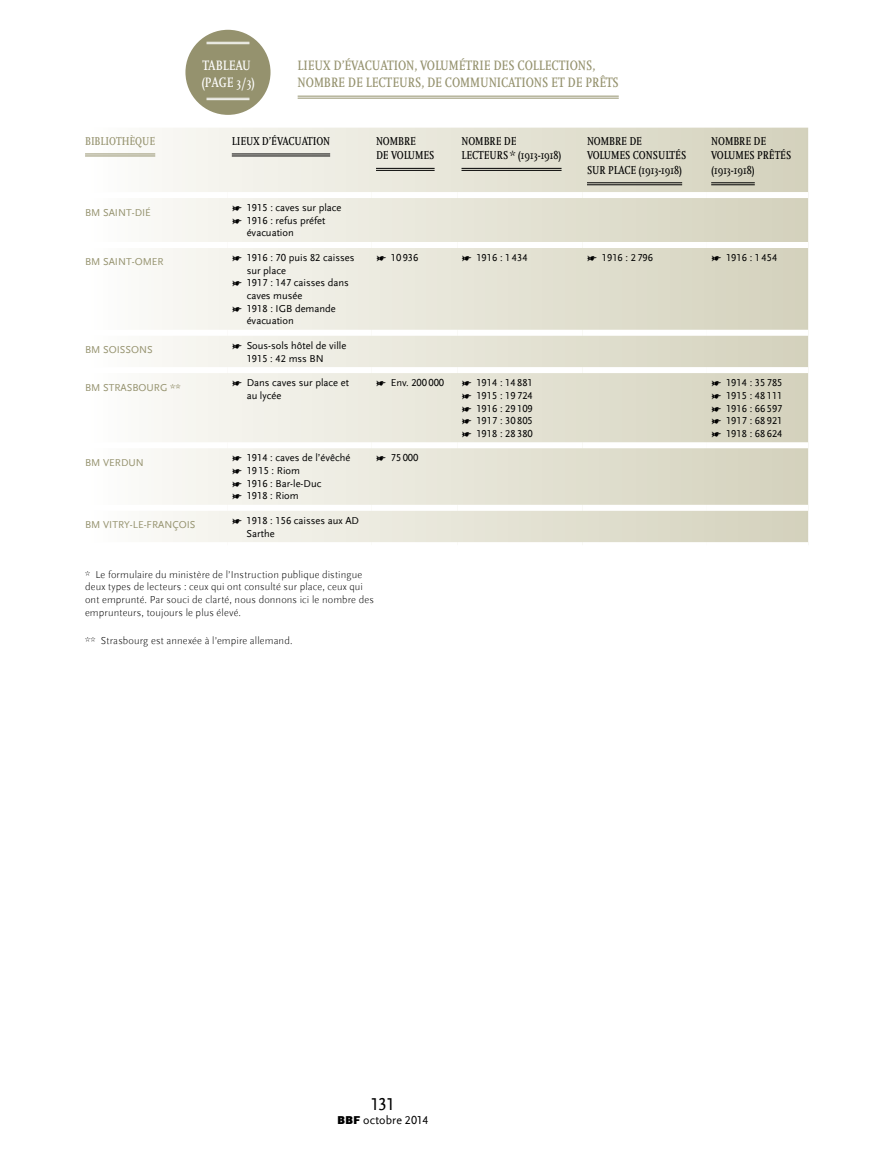
<style>
.page{position:relative;width:872px;height:1170px;background:#fff}
.page>*{position:absolute;margin:0;border:0;box-sizing:border-box;transform-origin:0 0}
.t1{font:18px "Scala Sans LF";color:#000}
.t2{font:14.25px/17.1px "Scala Regular Con";color:#95926e}
.t3{font:14.25px/17.1px "Scala Regular Con";color:#fff}
.t4{font:12px/14.4px "Scala Regular Con";color:#000}
.t5{font:12px "Scala Sans LF";letter-spacing:.01em;color:#000}
.t6{font:12px "Scala Regular Con";color:#95926e}
.t7{font:10.5px/12.6px "Scala Sans LF";color:#000}
.t8{font:300 10.5px/12.6px "Scala Sans";letter-spacing:.015em;color:#000}
.t9{font:10.5px "Scala Sans";color:#95926e}
.s1{font-family:"Scala Hands"}
.s2{font-family:"Scala Sans";font-weight:900}
</style>
<div class="page">
<svg style="left:85px;top:128px;width:723px;height:414px"></svg>
<div style="left:85px;top:192px;width:142px;height:6px;background:#fff"></div>
<div style="left:227px;top:192px;width:145px;height:6px;background:#fff"></div>
<div style="left:372px;top:192px;width:85px;height:6px;background:#fff"></div>
<div style="left:457px;top:192px;width:126px;height:6px;background:#fff"></div>
<div style="left:583px;top:192px;width:124px;height:6px;background:#fff"></div>
<div style="left:707px;top:192px;width:101px;height:6px;background:#fff"></div>
<div style="left:85px;top:330px;width:142px;height:6px;background:#fff"></div>
<div style="left:227px;top:330px;width:145px;height:6px;background:#fff"></div>
<div style="left:372px;top:330px;width:85px;height:6px;background:#fff"></div>
<div style="left:457px;top:330px;width:126px;height:6px;background:#fff"></div>
<div style="left:583px;top:330px;width:124px;height:6px;background:#fff"></div>
<div style="left:707px;top:330px;width:101px;height:6px;background:#fff"></div>
<div style="left:85px;top:367px;width:142px;height:6px;background:#fff"></div>
<div style="left:227px;top:367px;width:145px;height:6px;background:#fff"></div>
<div style="left:372px;top:367px;width:85px;height:6px;background:#fff"></div>
<div style="left:457px;top:367px;width:126px;height:6px;background:#fff"></div>
<div style="left:583px;top:367px;width:124px;height:6px;background:#fff"></div>
<div style="left:707px;top:367px;width:101px;height:6px;background:#fff"></div>
<div style="left:85px;top:442px;width:142px;height:6px;background:#fff"></div>
<div style="left:227px;top:442px;width:145px;height:6px;background:#fff"></div>
<div style="left:372px;top:442px;width:85px;height:6px;background:#fff"></div>
<div style="left:457px;top:442px;width:126px;height:6px;background:#fff"></div>
<div style="left:583px;top:442px;width:124px;height:6px;background:#fff"></div>
<div style="left:707px;top:442px;width:101px;height:6px;background:#fff"></div>
<div style="left:85px;top:505px;width:142px;height:6px;background:#fff"></div>
<div style="left:227px;top:505px;width:145px;height:6px;background:#fff"></div>
<div style="left:372px;top:505px;width:85px;height:6px;background:#fff"></div>
<div style="left:457px;top:505px;width:126px;height:6px;background:#fff"></div>
<div style="left:583px;top:505px;width:124px;height:6px;background:#fff"></div>
<div style="left:707px;top:505px;width:101px;height:6px;background:#fff"></div>
<div style="left:85px;top:242px;width:142px;height:6px;background:#fff"></div>
<div style="left:227px;top:242px;width:145px;height:6px;background:#fff"></div>
<div style="left:372px;top:242px;width:85px;height:6px;background:#fff"></div>
<div style="left:457px;top:242px;width:126px;height:6px;background:#fff"></div>
<div style="left:583px;top:242px;width:124px;height:6px;background:#fff"></div>
<div style="left:707px;top:242px;width:101px;height:6px;background:#fff"></div>
<hr style="left:85px;top:153px;width:70px;height:1px;background:#95926e">
<hr style="left:85px;top:155px;width:70px;height:1px;background:#95926e">
<hr style="left:232px;top:153px;width:98px;height:1px;background:#000">
<hr style="left:232px;top:155px;width:98px;height:1px;background:#000">
<hr style="left:376px;top:168px;width:58px;height:1px;background:#000">
<hr style="left:376px;top:170px;width:58px;height:1px;background:#000">
<hr style="left:461px;top:168px;width:100px;height:1px;background:#000">
<hr style="left:461px;top:170px;width:100px;height:1px;background:#000">
<hr style="left:587px;top:182px;width:95px;height:1px;background:#000">
<hr style="left:587px;top:184px;width:95px;height:1px;background:#000">
<hr style="left:711px;top:182px;width:43px;height:1px;background:#000">
<hr style="left:711px;top:184px;width:43px;height:1px;background:#000">
<div style="left:185px;top:30px;width:85px;height:85px;background:#95926e;border-radius:50%"></div>
<hr style="left:206px;top:42px;width:43px;height:1px;background:#fff">
<hr style="left:206px;top:43px;width:43px;height:1px;background:#fff">
<hr style="left:206px;top:98px;width:43px;height:1px;background:#fff">
<hr style="left:206px;top:99px;width:43px;height:1px;background:#fff">
<hr style="left:298px;top:96px;width:321px;height:1px;background:#95926e">
<hr style="left:298px;top:98px;width:321px;height:1px;background:#95926e">
<h2 class="t3" style="left:201px;top:57px;width:55px">TABLEAU (PAGE 3/3)</h2>
<h2 class="t2" style="left:298px;top:57px;width:322px">LIEUX D’ÉVACUATION, VOLUMÉTRIE DES COLLECTIONS,<br>NOMBRE DE LECTEURS, DE COMMUNICATIONS ET DE PRÊTS</h2>
<p class="t6" style="left:85px;top:134px;width:72px">BIBLIOTHÈQUE</p>
<p class="t4" style="left:232px;top:134px;width:100px">LIEUX D’ÉVACUATION</p>
<p class="t4" style="left:376px;top:134px;width:60px">NOMBRE<br>DE VOLUMES</p>
<p class="t4" style="left:461px;top:134px;width:102px">NOMBRE DE<br>LECTEURS * (1913-1918)</p>
<p class="t4" style="left:587px;top:134px;width:101px">NOMBRE DE<br>VOLUMES CONSULTÉS<br>SUR PLACE (1913-1918)</p>
<p class="t4" style="left:711px;top:134px;width:82px">NOMBRE DE<br>VOLUMES PRÊTÉS (1913-1918)</p>
<p class="t9" style="left:85px;top:206px;width:67px">BM SAINT-DIÉ</p>
<p class="t7" style="left:232px;top:202px;width:111px"><span class="s1">e</span> 1915 : caves sur place</p>
<p class="t7" style="left:232px;top:214px;width:95px"><span class="s1">e</span> 1916 : refus préfet</p>
<p class="t7" style="left:247px;top:227px;width:49px">évacuation</p>
<p class="t9" style="left:85px;top:256px;width:80px">BM SAINT-OMER</p>
<p class="t7" style="left:232px;top:252px;width:124px"><span class="s1">e</span> 1916 : 70 puis 82 caisses</p>
<p class="t7" style="left:247px;top:264px;width:41px">sur place</p>
<p class="t7" style="left:232px;top:277px;width:119px"><span class="s1">e</span> 1917 : 147 caisses dans</p>
<p class="t7" style="left:247px;top:289px;width:57px">caves musée</p>
<p class="t7" style="left:232px;top:302px;width:105px"><span class="s1">e</span> 1918 : IGB demande</p>
<p class="t7" style="left:247px;top:315px;width:49px">évacuation</p>
<p class="t7" style="left:376px;top:252px;width:44px"><span class="s1">e</span> 10 936</p>
<p class="t7" style="left:461px;top:252px;width:68px"><span class="s1">e</span> 1916 : 1434</p>
<p class="t7" style="left:587px;top:252px;width:68px"><span class="s1">e</span> 1916 : 2 796</p>
<p class="t7" style="left:711px;top:252px;width:68px"><span class="s1">e</span> 1916 : 1454</p>
<p class="t9" style="left:85px;top:344px;width:69px">BM SOISSONS</p>
<p class="t7" style="left:247px;top:339px;width:101px;text-indent:-15px"><span class="s1">e</span> Sous-sols hôtel de ville<br>1915 : 42 mss BN</p>
<p class="t9" style="left:85px;top:381px;width:97px">BM STRASBOURG **</p>
<p class="t7" style="left:247px;top:377px;width:104px;text-indent:-15px"><span class="s1">e</span> Dans caves sur place et au lycée</p>
<p class="t7" style="left:376px;top:377px;width:70px"><span class="s1">e</span> Env. 200000</p>
<p class="t7" style="left:461px;top:377px;width:73px;text-align:justify"><span class="s1">e</span> 1914 : 14 881 <span class="s1">e</span> 1915 : 19 724 <span class="s1">e</span> 1916 : 29 109 <span class="s1">e</span> 1917 : 30 805 <span class="s1">e</span> 1918 : 28 380</p>
<p class="t7" style="left:711px;top:377px;width:73px;text-align:justify"><span class="s1">e</span> 1914 : 35 785 <span class="s1">e</span> 1915 : 48 111 <span class="s1">e</span> 1916 : 66 597 <span class="s1">e</span> 1917 : 68 921 <span class="s1">e</span> 1918 : 68 624</p>
<p class="t9" style="left:85px;top:456px;width:60px">BM VERDUN</p>
<p class="t7" style="left:232px;top:452px;width:120px"><span class="s1">e</span> 1914 : caves de l’évêché <span class="s1">e</span> 19 15 : Riom<br><span class="s1">e</span> 1916 : Bar-le-Duc<br><span class="s1">e</span> 1918 : Riom</p>
<p class="t7" style="left:376px;top:452px;width:44px"><span class="s1">e</span> 75000</p>
<p class="t9" style="left:85px;top:519px;width:112px">BM VITRY-LE-FRANÇOIS</p>
<p class="t7" style="left:247px;top:514px;width:114px;text-indent:-15px"><span class="s1">e</span> 1918 : 156 caisses aux AD<br>Sarthe</p>
<p class="t8" style="left:85px;top:568px;width:290px">* Le formulaire du ministère de l’Instruction publique distingue deux types de lecteurs : ceux qui ont consulté sur place, ceux qui ont emprunté. Par souci de clarté, nous donnons ici le nombre des emprunteurs, toujours le plus élevé.</p>
<p class="t8" style="left:85px;top:634px;width:209px">** Strasbourg est annexée à l’empire allemand.</p>
<h1 class="t1" style="left:370px;top:1094px;width:26px">131</h1>
<p class="t5" style="left:337px;top:1113px;width:93px"><span class="s2">BBF</span> octobre 2014</p>
</div>
